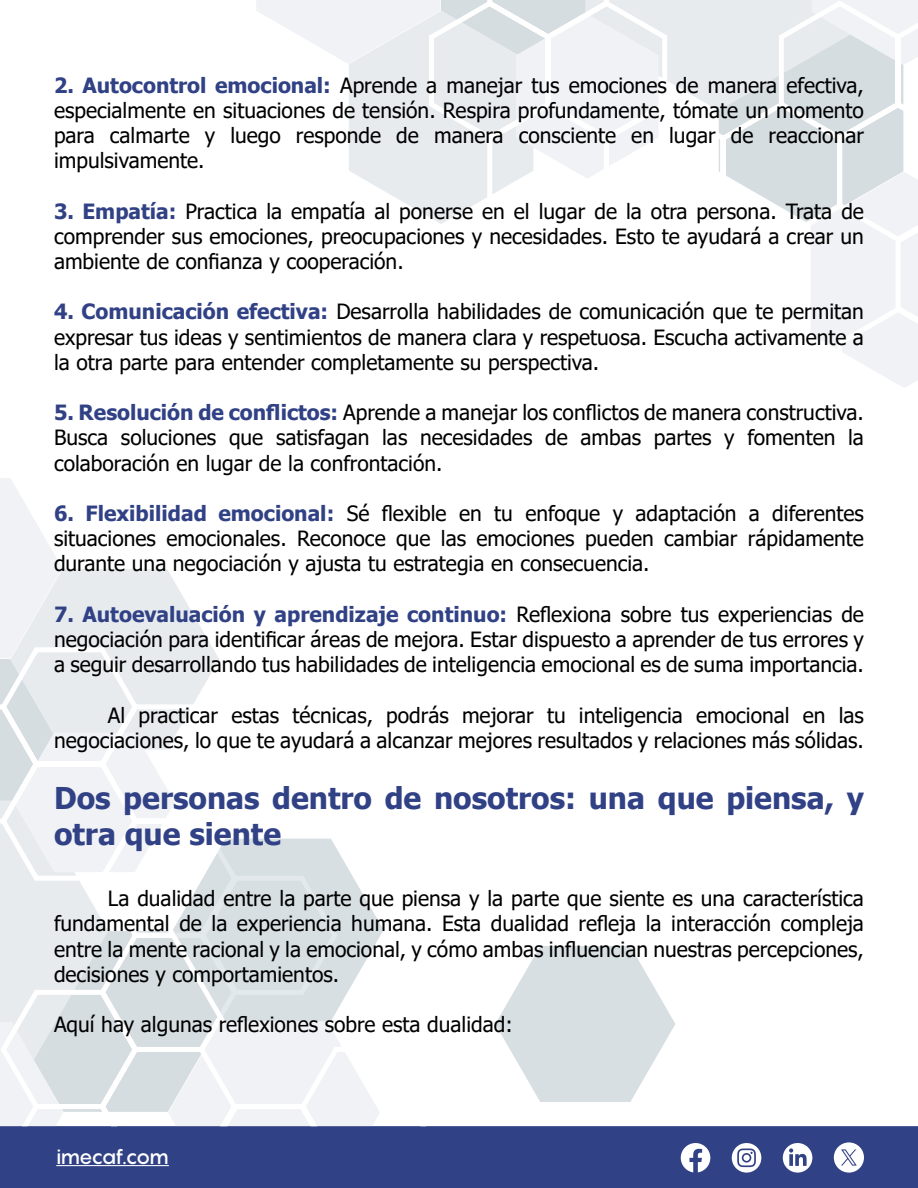
<style>
.page{position:relative;width:918px;height:1188px;background:#fff}
.page>*{position:absolute;margin:0;border:0;box-sizing:border-box;transform-origin:0 0}
.t1{font:700 30px/36px "Tahoma";color:#314185}
.t2{font:21px/25.2px "Tahoma";color:#000;text-align:justify}
.t3{font:500 21px "Pangram";letter-spacing:-.075em;color:#fff}
.s1{font-weight:700;color:#314185}
</style>
<div class="page">
<svg style="left:256px;top:0;width:169px;height:214px"></svg>
<svg style="left:425px;top:0;width:493px;height:388px"></svg>
<div style="left:0;top:1126px;width:918px;height:62px;background:#314185;border:2px solid #314185"></div>
<hr style="left:56px;top:1165px;width:113px;height:1px;background:#fff">
<svg style="left:681px;top:1143px;width:29px;height:29px"></svg>
<svg style="left:732px;top:1143px;width:29px;height:30px"></svg>
<svg style="left:783px;top:1143px;width:29px;height:30px"></svg>
<svg style="left:834px;top:1142px;width:30px;height:31px"></svg>
<svg style="left:495px;top:946px;width:180px;height:156px"></svg>
<svg style="left:0;top:478px;width:210px;height:165px"></svg>
<svg style="left:0;top:643px;width:384px;height:483px"></svg>
<p class="t2" style="left:54px;top:74px;width:812px"><span class="s1">2. Autocontrol emocional:</span> Aprende a manejar tus emociones de manera efectiva, especialmente en situaciones de tensión. Respira profundamente, tómate un momento para calmarte y luego responde de manera consciente en lugar de reaccionar impulsivamente.</p>
<p class="t2" style="left:54px;top:200px;width:812px"><span class="s1">3. Empatía:</span> Practica la empatía al ponerse en el lugar de la otra persona. Trata de comprender sus emociones, preocupaciones y necesidades. Esto te ayudará a crear un ambiente de confianza y cooperación.</p>
<p class="t2" style="left:54px;top:300px;width:812px"><span class="s1">4. Comunicación efectiva:</span> Desarrolla habilidades de comunicación que te permitan expresar tus ideas y sentimientos de manera clara y respetuosa. Escucha activamente a la otra parte para entender completamente su perspectiva.</p>
<p class="t2" style="left:54px;top:401px;width:812px"><span class="s1">5. Resolución de conflictos:</span> Aprende a manejar los conflictos de manera constructiva.<br>Busca soluciones que satisfagan las necesidades de ambas partes y fomenten la colaboración en lugar de la confrontación.</p>
<p class="t2" style="left:54px;top:502px;width:812px"><span class="s1">6. Flexibilidad emocional:</span> Sé flexible en tu enfoque y adaptación a diferentes situaciones emocionales. Reconoce que las emociones pueden cambiar rápidamente durante una negociación y ajusta tu estrategia en consecuencia.</p>
<p class="t2" style="left:54px;top:603px;width:812px"><span class="s1">7. Autoevaluación y aprendizaje continuo:</span> Reflexiona sobre tus experiencias de negociación para identificar áreas de mejora. Estar dispuesto a aprender de tus errores y a seguir desarrollando tus habilidades de inteligencia emocional es de suma importancia.</p>
<p class="t2" style="left:54px;top:704px;width:812px;text-align:right">Al practicar estas técnicas, podrás mejorar tu inteligencia emocional en las negociaciones, lo que te ayudará a alcanzar mejores resultados y relaciones más sólidas.</p>
<h1 class="t1" style="left:54px;top:781px;width:812px">Dos personas dentro de nosotros: una que piensa, y otra que siente</h1>
<p class="t2" style="left:54px;top:887px;width:812px;text-indent:54px">La dualidad entre la parte que piensa y la parte que siente es una característica fundamental de la experiencia humana. Esta dualidad refleja la interacción compleja entre la mente racional y la emocional, y cómo ambas influencian nuestras percepciones, decisiones y comportamientos.</p>
<p class="t2" style="left:54px;top:1013px;width:460px">Aquí hay algunas reflexiones sobre esta dualidad:</p>
<p class="t3" style="left:56px;top:1142px;width:114px">imecaf.com</p>
</div>
